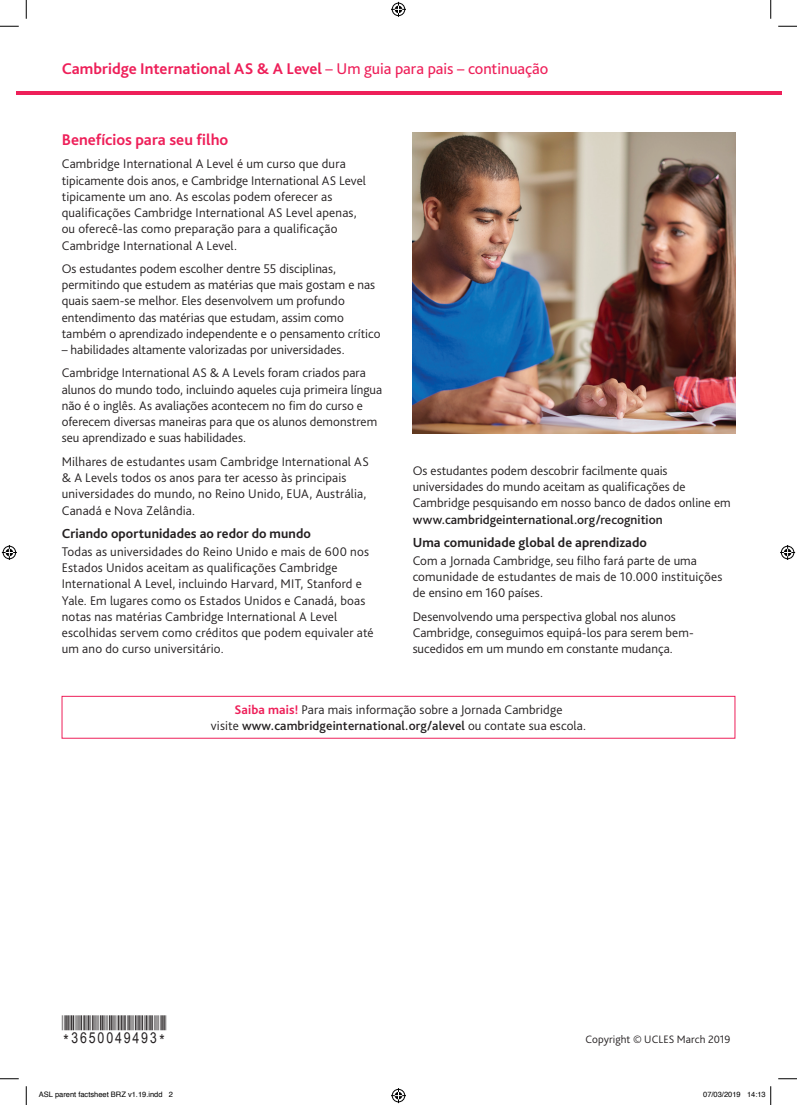
<style>
.page{position:relative;width:797px;height:1105px;background:#fff}
.page>*{position:absolute;margin:0;border:0;box-sizing:border-box;transform-origin:0 0}
.t1{font:700 16.25px "Bliss Pro";color:#ee1f59}
.t2{font:15px "ABCC39 Short Text";color:#231f20}
.t3{font:700 13.75px "Bliss Pro";letter-spacing:.005em;color:#231f20}
.t4{font:300 13.12px/16.2px "Bliss Pro";letter-spacing:.005em;color:#231f20}
.t5{font:500 13.12px "Bliss Pro";color:#231f20}
.t6{font:300 11.25px "Bliss Pro";letter-spacing:.005em;color:#231f20}
.t7{font:7.5px "Helvetica";color:#000}
.s1{font-weight:400}
.s2{font-weight:700;color:#ee1f59}
.s3{font-weight:500}
</style>
<div class="page">
<div style="left:62px;top:696px;width:673px;height:42px;border:1px solid #ee1f59"></div>
<hr style="left:16px;top:91px;width:765px;height:4px;background:#ee1f59">
<img style="left:412px;top:133px;width:323px;height:301px">
<svg style="left:0;top:25px;width:19px;height:2px"></svg>
<svg style="left:778px;top:25px;width:19px;height:2px"></svg>
<svg style="left:0;top:1078px;width:19px;height:1px"></svg>
<svg style="left:778px;top:1078px;width:19px;height:1px"></svg>
<svg style="left:25px;top:0;width:2px;height:19px"></svg>
<svg style="left:25px;top:1086px;width:2px;height:19px"></svg>
<svg style="left:770px;top:0;width:1px;height:19px"></svg>
<svg style="left:391px;top:2px;width:15px;height:15px"></svg>
<svg style="left:391px;top:1088px;width:15px;height:15px"></svg>
<svg style="left:2px;top:545px;width:15px;height:15px"></svg>
<svg style="left:780px;top:545px;width:15px;height:15px"></svg>
<svg style="left:770px;top:1086px;width:1px;height:19px"></svg>
<p class="t1" style="left:62px;top:59px;width:488px">Cambridge International AS &amp; A Level <span class="s1">– Um guia para pais – continuação</span></p>
<p class="t1" style="left:62px;top:129px;width:168px">Benefícios para seu filho</p>
<p class="t4" style="left:62px;top:156px;width:306px">Cambridge International A Level é um curso que dura tipicamente dois anos, e Cambridge International AS Level tipicamente um ano. As escolas podem oferecer as qualificações Cambridge International AS Level apenas, ou oferecê-las como preparação para a qualificação Cambridge International A Level.</p>
<p class="t4" style="left:62px;top:260px;width:320px">Os estudantes podem escolher dentre 55 disciplinas, permitindo que estudem as matérias que mais gostam e nas quais saem-se melhor. Eles desenvolvem um profundo entendimento das matérias que estudam, assim como também o aprendizado independente e o pensamento crítico</p>
<p class="t4" style="left:62px;top:338px;width:305px;line-height:23.4px">– habilidades altamente valorizadas por universidades.<br>Cambridge International AS &amp; A Levels foram criados para</p>
<p class="t4" style="left:62px;top:381px;width:322px">alunos do mundo todo, incluindo aqueles cuja primeira língua não é o inglês. As avaliações acontecem no fim do curso e oferecem diversas maneiras para que os alunos demonstrem seu aprendizado e suas habilidades.</p>
<p class="t4" style="left:62px;top:453px;width:308px">Milhares de estudantes usam Cambridge International AS &amp; A Levels todos os anos para ter acesso às principais universidades do mundo, no Reino Unido, EUA, Austrália, Canadá e Nova Zelândia.</p>
<p class="t3" style="left:62px;top:525px;width:251px">Criando oportunidades ao redor do mundo</p>
<p class="t4" style="left:62px;top:543px;width:313px">Todas as universidades do Reino Unido e mais de 600 nos Estados Unidos aceitam as qualificações Cambridge International A Level, incluindo Harvard, MIT, Stanford e Yale. Em lugares como os Estados Unidos e Canadá, boas notas nas matérias Cambridge International A Level escolhidas servem como créditos que podem equivaler até um ano do curso universitário.</p>
<p class="t4" style="left:412px;top:462px;width:319px">Os estudantes podem descobrir facilmente quais universidades do mundo aceitam as qualificações de<br>Cambridge pesquisando em nosso banco de dados online em</p>
<p class="t5" style="left:412px;top:511px;width:251px">www.cambridgeinternational.org/recognition</p>
<p class="t3" style="left:412px;top:534px;width:236px">Uma comunidade global de aprendizado</p>
<p class="t4" style="left:412px;top:552px;width:311px">Com a Jornada Cambridge, seu filho fará parte de uma comunidade de estudantes de mais de 10.000 instituições de ensino em 160 países.</p>
<p class="t4" style="left:412px;top:608px;width:282px">Desenvolvendo uma perspectiva global nos alunos<br>Cambridge, conseguimos equipá-los para serem bem&shy;sucedidos em um mundo em constante mudança.</p>
<p class="t4" style="left:211px;top:702px;width:376px;text-align:center"><span class="s2">Saiba mais!</span> Para mais informação sobre a Jornada Cambridge<br>visite <span class="s3">www.cambridgeinternational.org/alevel</span> ou contate sua escola.</p>
<p class="t2" style="left:62px;top:1029px;width:106px">*3650049493*</p>
<p class="t6" style="left:585px;top:1032px;width:146px">Copyright © UCLES March 2019</p>
<p class="t7" style="left:39px;top:1089px;width:136px">ASL parent factsheet BRZ v1.19.indd 2</p>
<p class="t7" style="left:703px;top:1089px;width:64px">07/03/2019 14:13</p>
</div>
